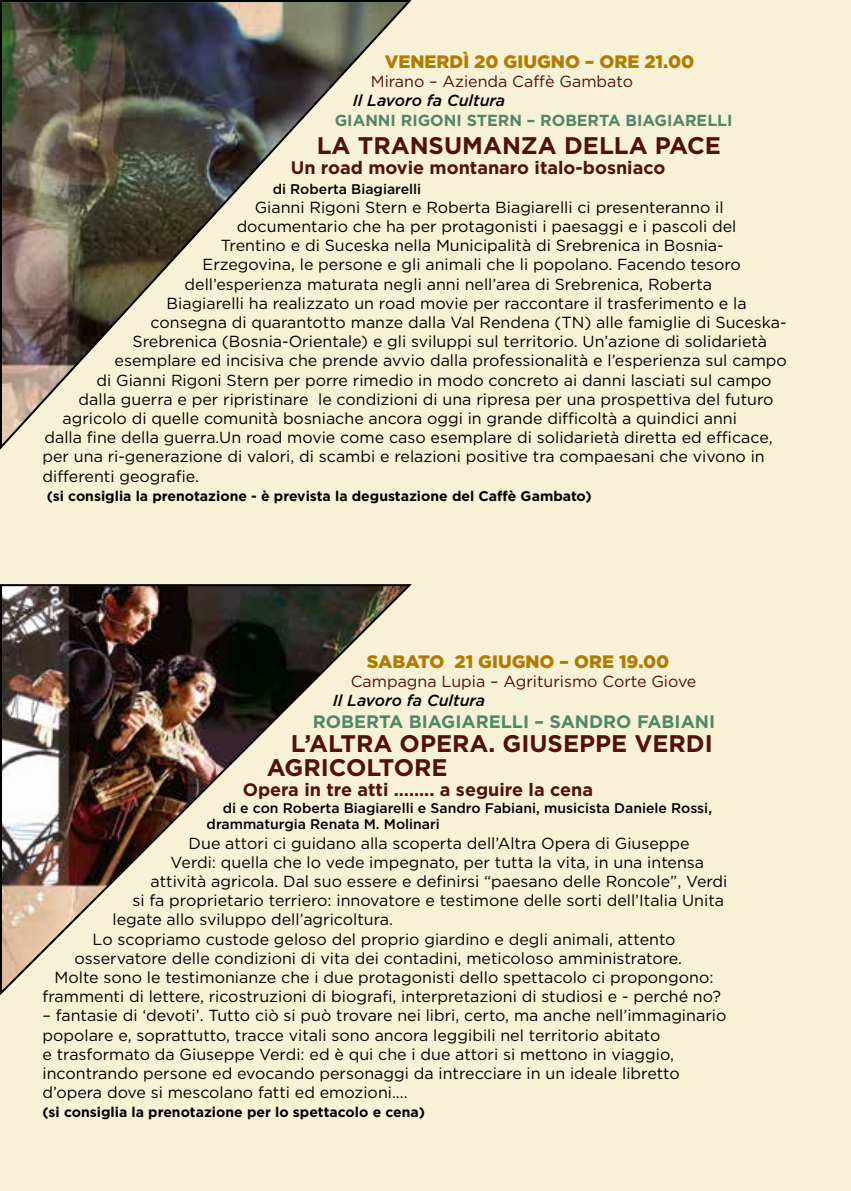
<style>
.page{position:relative;width:851px;height:1191px;background:#fff}
.page>*{position:absolute;margin:0;border:0;box-sizing:border-box;transform-origin:0 0}
.t1{font:700 24px/24px "Gotham HTF";color:#52110a}
.t2{font:700 18px "Gotham HTF";color:#52110a}
.t3{font:900 18px "Gotham HTF";color:#b17c03}
.t4{font:700 18px "Gotham HTF";color:#51866a}
.t5{font:16px/19.2px "Gotham HTF";color:#000}
.t6{font:16px "Gotham HTF";color:#52110a}
.t7{font:700 16px "Gotham HTF";color:#51866a}
.t8{font:italic 500 16px "Gotham HTF";color:#000}
.t9{font:700 14px "Gotham HTF";color:#000}
.t10{font:500 14px/16.8px "Gotham HTF";color:#000}
</style>
<div class="page">
<div style="left:0;top:0;width:850px;height:1191px;background:#f7f2d5"></div>
<img style="left:0;top:0;width:412px;height:450px">
<img style="left:0;top:584px;width:412px;height:412px">
<p class="t3" style="left:385px;top:51px;width:311px">VENERDÌ 20 GIUGNO – ORE 21.00</p>
<p class="t6" style="left:371px;top:73px;width:264px">Mirano – Azienda Caffè Gambato</p>
<p class="t8" style="left:353px;top:92px;width:154px">Il Lavoro fa Cultura</p>
<p class="t7" style="left:335px;top:111px;width:399px">GIANNI RIGONI STERN – ROBERTA BIAGIARELLI</p>
<h1 class="t1" style="left:317px;top:133px;width:405px">LA TRANSUMANZA DELLA PACE</h1>
<p class="t2" style="left:291px;top:158px;width:376px">Un road movie montanaro italo-bosniaco</p>
<p class="t10" style="left:273px;top:180px;width:150px">di Roberta Biagiarelli</p>
<p class="t5" style="left:255px;top:197px;width:470px">Gianni Rigoni Stern e Roberta Biagiarelli ci presenteranno il</p>
<p class="t5" style="left:237px;top:216px;width:501px">documentario che ha per protagonisti i paesaggi e i pascoli del</p>
<p class="t5" style="left:221px;top:236px;width:504px">Trentino e di Suceska nella Municipalità di Srebrenica in Bosnia-</p>
<p class="t5" style="left:203px;top:255px;width:539px">Erzegovina, le persone e gli animali che li popolano. Facendo tesoro</p>
<p class="t5" style="left:185px;top:274px;width:529px">dell’esperienza maturata negli anni nell’area di Srebrenica, Roberta</p>
<p class="t5" style="left:167px;top:293px;width:581px">Biagiarelli ha realizzato un road movie per raccontare il trasferimento e la</p>
<p class="t5" style="left:151px;top:312px;width:637px">consegna di quarantotto manze dalla Val Rendena (TN) alle famiglie di Suceska-</p>
<p class="t5" style="left:133px;top:332px;width:636px">Srebrenica (Bosnia-Orientale) e gli sviluppi sul territorio. Un’azione di solidarietà</p>
<p class="t5" style="left:115px;top:351px;width:673px">esemplare ed incisiva che prende avvio dalla professionalità e l’esperienza sul campo</p>
<p class="t5" style="left:97px;top:370px;width:676px">di Gianni Rigoni Stern per porre rimedio in modo concreto ai danni lasciati sul campo</p>
<p class="t5" style="left:79px;top:389px;width:696px">dalla guerra e per ripristinare le condizioni di una ripresa per una prospettiva del futuro</p>
<p class="t5" style="left:63px;top:408px;width:676px">agricolo di quelle comunità bosniache ancora oggi in grande difficoltà a quindici anni</p>
<p class="t5" style="left:45px;top:428px;width:729px">dalla fine della guerra.Un road movie come caso esemplare di solidarietà diretta ed efficace,</p>
<p class="t5" style="left:43px;top:447px;width:723px">per una ri-generazione di valori, di scambi e relazioni positive tra compaesani che vivono in</p>
<p class="t5" style="left:43px;top:466px;width:158px">differenti geografie.</p>
<p class="t9" style="left:47px;top:488px;width:546px">(si consiglia la prenotazione - è prevista la degustazione del Caffè Gambato)</p>
<p class="t3" style="left:367px;top:651px;width:304px">SABATO 21 GIUGNO – ORE 19.00</p>
<p class="t6" style="left:351px;top:672px;width:347px">Campagna Lupia – Agriturismo Corte Giove</p>
<p class="t8" style="left:333px;top:691px;width:154px">Il Lavoro fa Cultura</p>
<p class="t4" style="left:313px;top:711px;width:404px">ROBERTA BIAGIARELLI – SANDRO FABIANI</p>
<h1 class="t1" style="left:267px;top:730px;width:447px;text-indent:24px">L’ALTRA OPERA. GIUSEPPE VERDI<br>AGRICOLTORE</h1>
<p class="t2" style="left:243px;top:779px;width:352px">Opera in tre atti …….. a seguire la cena</p>
<p class="t10" style="left:207px;top:799px;width:507px;text-indent:16px">di e con Roberta Biagiarelli e Sandro Fabiani, musicista Daniele Rossi, drammaturgia Renata M. Molinari</p>
<p class="t5" style="left:189px;top:833px;width:502px">Due attori ci guidano alla scoperta dell’Altra Opera di Giuseppe</p>
<p class="t5" style="left:171px;top:852px;width:535px">Verdi: quella che lo vede impegnato, per tutta la vita, in una intensa</p>
<p class="t5" style="left:151px;top:871px;width:578px">attività agricola. Dal suo essere e definirsi “paesano delle Roncole”, Verdi</p>
<p class="t5" style="left:133px;top:890px;width:593px">si fa proprietario terriero: innovatore e testimone delle sorti dell’Italia Unita</p>
<p class="t5" style="left:113px;top:910px;width:282px">legate allo sviluppo dell’agricoltura.</p>
<p class="t5" style="left:93px;top:929px;width:584px">Lo scopriamo custode geloso del proprio giardino e degli animali, attento</p>
<p class="t5" style="left:75px;top:948px;width:609px">osservatore delle condizioni di vita dei contadini, meticoloso amministratore.</p>
<p class="t5" style="left:55px;top:967px;width:660px">Molte sono le testimonianze che i due protagonisti dello spettacolo ci propongono:</p>
<p class="t5" style="left:43px;top:986px;width:679px">frammenti di lettere, ricostruzioni di biografi, interpretazioni di studiosi e - perché no?</p>
<p class="t5" style="left:43px;top:1006px;width:685px">– fantasie di ‘devoti’. Tutto ciò si può trovare nei libri, certo, ma anche nell’immaginario popolare e, soprattutto, tracce vitali sono ancora leggibili nel territorio abitato<br>e trasformato da Giuseppe Verdi: ed è qui che i due attori si mettono in viaggio, incontrando persone ed evocando personaggi da intrecciare in un ideale libretto d’opera dove si mescolano fatti ed emozioni....</p>
<p class="t9" style="left:43px;top:1104px;width:384px">(si consiglia la prenotazione per lo spettacolo e cena)</p>
</div>
